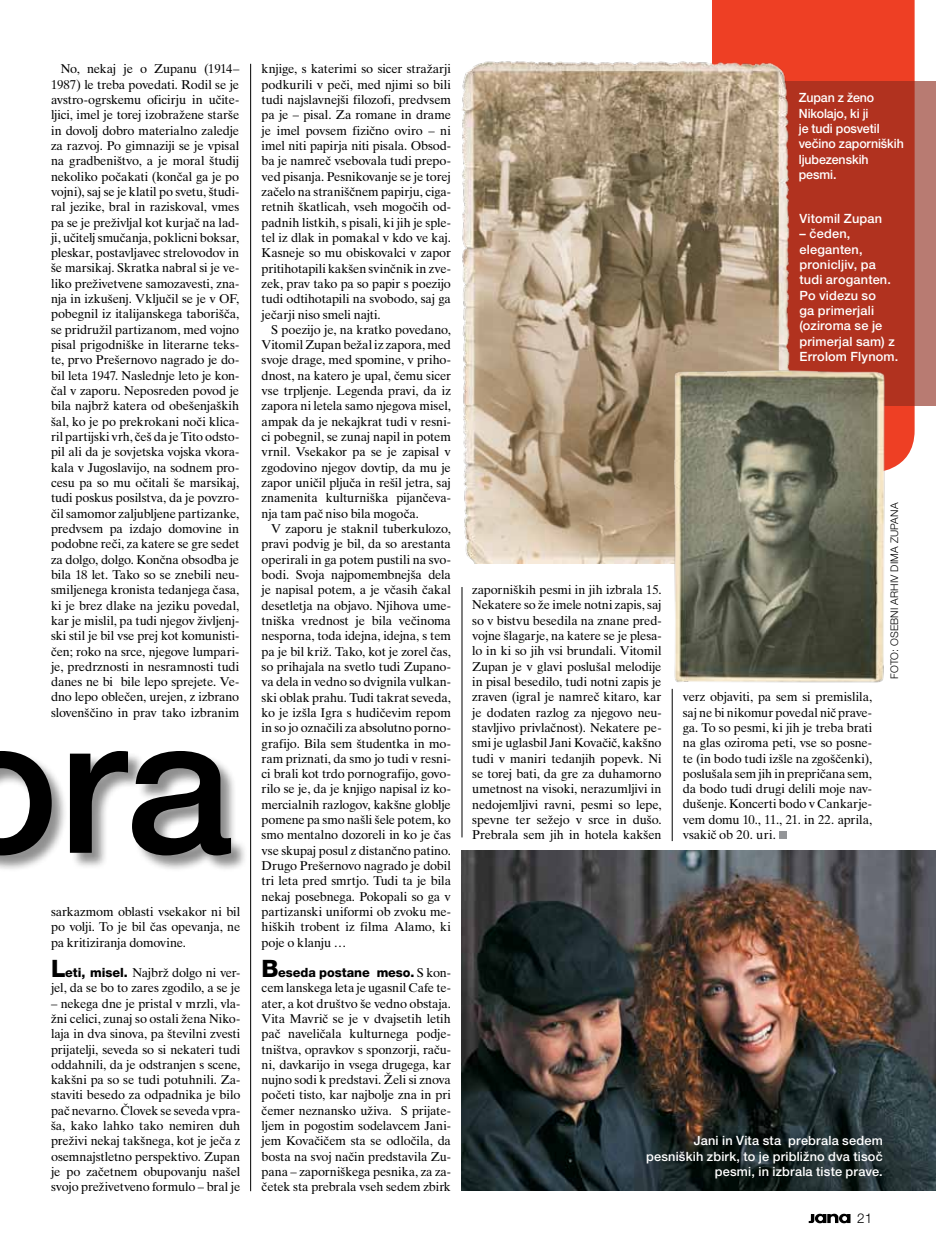
<style>
.page{position:relative;width:936px;height:1255px;background:#fff}
.page>*{position:absolute;margin:0;border:0;box-sizing:border-box;transform-origin:0 0}
.t1{font:500 191.7px "Helvetica Neue";color:#000}
.t2{font:300 13.5px "Helvetica Neue";color:#000}
.t3{font:12.75px/15.3px "Times Delo";letter-spacing:-.015em;color:#000;text-align:justify}
.t4{font:500 12.75px/15.3px "Helvetica Neue";letter-spacing:.01em;color:#fff}
.t5{font:800 12.75px "Helvetica Neue";letter-spacing:-.005em;color:#000}
.t6{font:300 10.5px "Helvetica Neue";letter-spacing:.015em;color:#000}
.s1{font-family:"Helvetica Neue";font-weight:800;font-size:24px}
.s2{font-family:"Helvetica Neue";font-weight:800}
.s3{font-size:24px}
.s4{font-family:"Times Delo";font-weight:400}
</style>
<div class="page">
<svg style="left:808px;top:1213px;width:42px;height:10px"></svg>
<div style="left:712px;top:0;width:202px;height:470px;background:#ee3f24"></div>
<svg style="left:793px;top:81px;width:142px;height:324px;background:#b23d2b"></svg>
<img style="left:461px;top:850px;width:474px;height:340px">
<div style="left:0;top:716px;width:248px;height:190px;background:#000;opacity:.44"></div>
<img style="left:462px;top:59px;width:331px;height:504px">
<img style="left:671px;top:368px;width:216px;height:315px">
<div style="left:779px;top:831px;width:8px;height:8px;background:#939598"></div>
<hr style="left:250px;top:64px;width:1px;height:1127px;background:#000">
<hr style="left:461px;top:587px;width:1px;height:250px;background:#000">
<hr style="left:671px;top:688px;width:1px;height:153px;background:#000">
<p class="t3" style="left:51px;top:61px;width:190px;text-indent:10px">No, nekaj je o Zupanu (1914– 1987) le treba povedati. Rodil se je avstro-ogrskemu oficirju in učite&shy;ljici, imel je torej izobražene starše in dovolj dobro materialno zaledje za razvoj. Po gimnaziji se je vpisal na gradbeništvo, a je moral študij nekoliko počakati (končal ga je po vojni), saj se je klatil po svetu, študi&shy;ral jezike, bral in raziskoval, vmes pa se je preživljal kot kurjač na lad&shy;ji, učitelj smučanja, poklicni boksar, pleskar, postavljavec strelovodov in še marsikaj. Skratka nabral si je ve&shy;liko preživetvene samozavesti, zna&shy;nja in izkušenj. Vključil se je v OF, pobegnil iz italijanskega taborišča, se pridružil partizanom, med vojno pisal prigodniške in literarne teks&shy;te, prvo Prešernovo nagrado je do&shy;bil leta 1947. Naslednje leto je kon&shy;čal v zaporu. Neposreden povod je bila najbrž katera od obešenjaških šal, ko je po prekrokani noči klica&shy;ril partijski vrh, češ da je Tito odsto&shy;pil ali da je sovjetska vojska vkora&shy;kala v Jugoslavijo, na sodnem pro&shy;cesu pa so mu očitali še marsikaj, tudi poskus posilstva, da je povzro&shy;čil samomor zaljubljene partizanke, predvsem pa izdajo domovine in podobne reči, za katere se gre sedet za dolgo, dolgo. Končna obsodba je bila 18 let. Tako so se znebili neu&shy;smiljenega kronista tedanjega časa, ki je brez dlake na jeziku povedal, kar je mislil, pa tudi njegov življenj&shy;ski stil je bil vse prej kot komunisti&shy;čen; roko na srce, njegove lumpari&shy;je, predrznosti in nesramnosti tudi danes ne bi bile lepo sprejete. Ve&shy;dno lepo oblečen, urejen, z izbrano slovenščino in prav tako izbranim</p>
<h1 class="t1" style="left:-55px;top:674px;width:289px">ora</h1>
<p class="t3" style="left:51px;top:903px;width:191px">sarkazmom oblasti vsekakor ni bil po volji. To je bil čas opevanja, ne pa kritiziranja domovine.</p>
<p class="t3" style="left:51px;top:964px;width:191px"><span class="s1">L</span><span class="s2">eti, misel.</span> Najbrž dolgo ni ver&shy;jel, da se bo to zares zgodilo, a se je</p>
<p class="t3" style="left:51px;top:995px;width:191px">– nekega dne je pristal v mrzli, vla&shy;žni celici, zunaj so ostali žena Niko&shy;laja in dva sinova, pa številni zvesti prijatelji, seveda so si nekateri tudi oddahnili, da je odstranjen s scene, kakšni pa so se tudi potuhnili. Za&shy;staviti besedo za odpadnika je bilo pač nevarno. Človek se seveda vpra&shy;ša, kako lahko tako nemiren duh preživi nekaj takšnega, kot je ječa z osemnajstletno perspektivo. Zupan je po začetnem obupovanju našel svojo preživetveno formulo – bral je</p>
<p class="t3" style="left:261px;top:61px;width:191px">knjige, s katerimi so sicer stražarji podkurili v peči, med njimi so bili tudi najslavnejši filozofi, predvsem pa je – pisal. Za romane in drame je imel povsem fizično oviro – ni imel niti papirja niti pisala. Obsod&shy;ba je namreč vsebovala tudi prepo&shy;ved pisanja. Pesnikovanje se je torej začelo na straniščnem papirju, ciga&shy;retnih škatlicah, vseh mogočih od&shy;padnih listkih, s pisali, ki jih je sple&shy;tel iz dlak in pomakal v kdo ve kaj.<br>Kasneje so mu obiskovalci v zapor pritihotapili kakšen svinčnik in zve&shy;zek, prav tako pa so papir s poezijo tudi odtihotapili na svobodo, saj ga ječarji niso smeli najti.</p>
<p class="t3" style="left:261px;top:322px;width:191px;text-indent:10px">S poezijo je, na kratko povedano, Vitomil Zupan bežal iz zapora, med svoje drage, med spomine, v priho&shy;dnost, na katero je upal, čemu sicer vse trpljenje. Legenda pravi, da iz zapora ni letela samo njegova misel, ampak da je nekajkrat tudi v resni&shy;ci pobegnil, se zunaj napil in potem vrnil. Vsekakor pa se je zapisal v zgodovino njegov dovtip, da mu je zapor uničil pljuča in rešil jetra, saj znamenita kulturniška pijančeva&shy;nja tam pač niso bila mogoča.</p>
<p class="t3" style="left:261px;top:521px;width:191px;text-indent:10px">V zaporu je staknil tuberkulozo, pravi podvig je bil, da so arestanta operirali in ga potem pustili na svo&shy;bodi. Svoja najpomembnejša dela je napisal potem, a je včasih čakal desetletja na objavo. Njihova ume&shy;tniška vrednost je bila večinoma nesporna, toda idejna, idejna, s tem pa je bil križ. Tako, kot je zorel čas, so prihajala na svetlo tudi Zupano&shy;va dela in vedno so dvignila vulkan&shy;ski oblak prahu. Tudi takrat seveda, ko je izšla Igra s hudičevim repom in so jo označili za absolutno porno&shy;grafijo. Bila sem študentka in mo&shy;ram priznati, da smo jo tudi v resni&shy;ci brali kot trdo pornografijo, govo&shy;rilo se je, da je knjigo napisal iz ko&shy;mercialnih razlogov, kakšne globlje pomene pa smo našli šele potem, ko smo mentalno dozoreli in ko je čas vse skupaj posul z distančno patino.<br>Drugo Prešernovo nagrado je dobil tri leta pred smrtjo. Tudi ta je bila nekaj posebnega. Pokopali so ga v partizanski uniformi ob zvoku me&shy;hiških trobent iz filma Alamo, ki poje o klanju …</p>
<p class="t5" style="left:261px;top:965px;width:191px"><span class="s3">B</span>eseda postane meso. <span class="s4">S kon-</span></p>
<p class="t3" style="left:262px;top:980px;width:191px">cem lanskega leta je ugasnil Cafe te&shy;ater, a kot društvo še vedno obstaja.<br>Vita Mavrič se je v dvajsetih letih pač naveličala kulturnega podje&shy;tništva, opravkov s sponzorji, raču&shy;ni, davkarijo in vsega drugega, kar nujno sodi k predstavi. Želi si znova početi tisto, kar najbolje zna in pri čemer neznansko uživa. S prijate&shy;ljem in pogostim sodelavcem Jani&shy;jem Kovačičem sta se odločila, da bosta na svoj način predstavila Zu&shy;pana – zaporniškega pesnika, za za&shy;četek sta prebrala vseh sedem zbirk</p>
<p class="t4" style="left:798px;top:90px;width:107px">Zupan z ženo<br>Nikolajo, ki ji<br>je tudi posvetil večino zaporniških ljubezenskih pesmi.</p>
<p class="t4" style="left:799px;top:211px;width:84px">Vitomil Zupan</p>
<p class="t4" style="left:799px;top:226px;width:100px">– čeden, eleganten, pronicljiv, pa tudi aroganten.<br>Po videzu so<br>ga primerjali (oziroma se je primerjal sam) z<br>Errolom Flynom.</p>
<p class="t3" style="left:472px;top:582px;width:191px">zaporniških pesmi in jih izbrala 15.<br>Nekatere so že imele notni zapis, saj so v bistvu besedila na znane pred&shy;vojne šlagarje, na katere se je plesa&shy;lo in ki so jih vsi brundali. Vitomil Zupan je v glavi poslušal melodije in pisal besedilo, tudi notni zapis je zraven (igral je namreč kitaro, kar je dodaten razlog za njegovo neu&shy;stavljivo privlačnost). Nekatere pe&shy;smi je uglasbil Jani Kovačič, kakšno tudi v maniri tedanjih popevk. Ni se torej bati, da gre za duhamorno umetnost na visoki, nerazumljivi in nedojemljivi ravni, pesmi so lepe, spevne ter sežejo v srce in dušo.<br>Prebrala sem jih in hotela kakšen</p>
<p class="t3" style="left:682px;top:689px;width:191px">verz objaviti, pa sem si premislila, saj ne bi nikomur povedal nič prave&shy;ga. To so pesmi, ki jih je treba brati na glas oziroma peti, vse so posne&shy;te (in bodo tudi izšle na zgoščenki), poslušala sem jih in prepričana sem, da bodo tudi drugi delili moje nav&shy;dušenje. Koncerti bodo v Cankarje&shy;vem domu 10., 11., 21. in 22. aprila, vsakič ob 20. uri.</p>
<p class="t6" style="left:888px;top:678px;width:178px;rotate:-90deg">FOTO: OSEBNI ARHIV DIMA ZUPANA</p>
<p class="t4" style="left:646px;top:1133px;width:238px;text-align:right">Jani in Vita sta prebrala sedem pesniških zbirk, to je približno dva tisoč pesmi, in izbrala tiste prave.</p>
<p class="t2" style="left:857px;top:1210px;width:17px">21</p>
</div>
